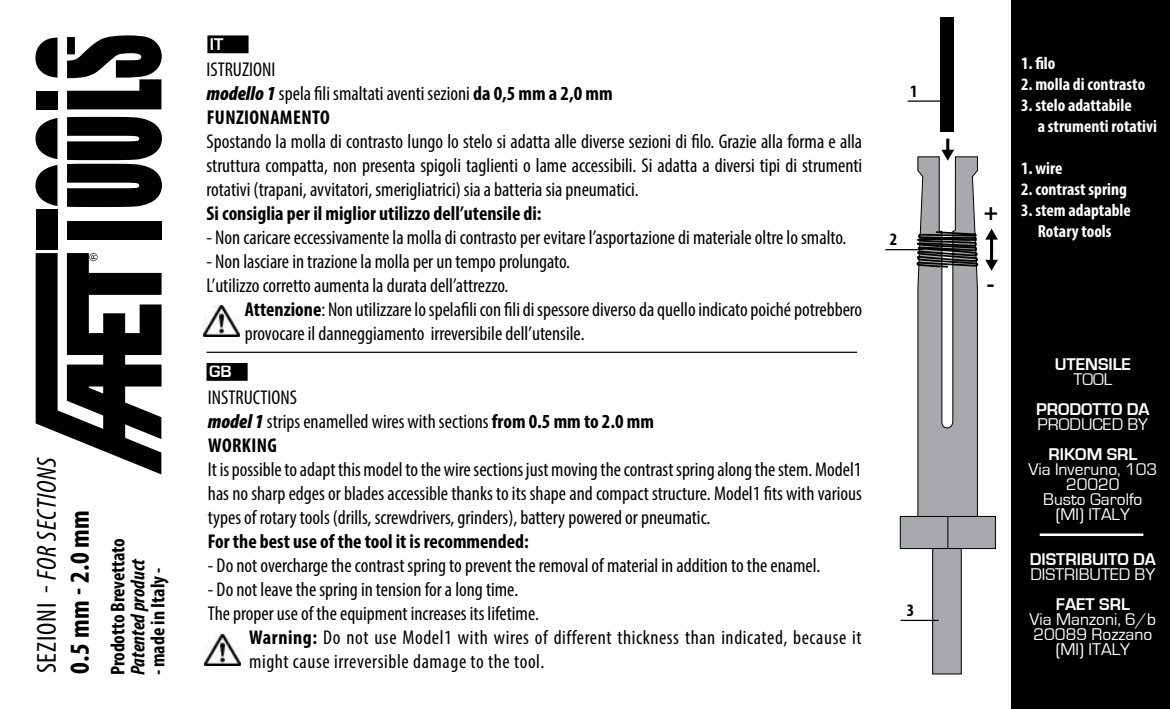
<style>
.page{position:relative;width:1170px;height:709px;background:#fff}
.page>*{position:absolute;margin:0;border:0;box-sizing:border-box;transform-origin:0 0}
.t1{font:italic condensed 27.5px/33px "Myriad Pro";color:#000}
.t2{font:700 24px "Myriad Pro";color:#000}
.t3{font:condensed 20px/24px "Myriad Pro";color:#000}
.t4{font:700 condensed 20px "Myriad Pro";color:#000}
.t5{font:condensed 20px "Myriad Pro";letter-spacing:.03em;color:#000}
.t6{font:italic 700 condensed 20px "Myriad Pro";color:#000}
.t7{font:700 condensed 17.5px/21px "Myriad Pro";color:#fff}
.t8{font:17.5px/15px "Eurostile";color:#fff;text-align:center}
.t9{font:700 17.5px "Eurostile";color:#fff}
.t10{font:700 condensed 17.5px "Myriad Pro";color:#000}
.s1{font-style:normal}
.s2{font-weight:700;font-style:normal}
.s3{font-style:italic}
.s4{font-weight:900;font-style:italic}
.s5{font-weight:700}
</style>
<div class="page">
<img style="left:203px;top:305px;width:36px;height:32px">
<img style="left:204px;top:634px;width:36px;height:31px">
<div style="left:36px;top:209px;width:22px;height:41px;background:#000"></div>
<svg style="left:36px;top:253px;width:125px;height:221px"></svg>
<div style="left:67px;top:221px;width:94px;height:18px;background:#000"></div>
<svg style="left:35px;top:118px;width:22px;height:41px"></svg>
<svg style="left:67px;top:117px;width:95px;height:90px"></svg>
<svg style="left:67px;top:35px;width:95px;height:74px"></svg>
<svg style="left:35px;top:37px;width:22px;height:41px"></svg>
<div style="left:36px;top:91px;width:21px;height:18px;background:#000"></div>
<svg style="left:35px;top:165px;width:23px;height:41px"></svg>
<div style="left:1011px;top:0;width:158px;height:709px;background:#000"></div>
<hr style="left:1039px;top:533px;width:104px;height:3px;background:#fff">
<div style="left:900px;top:516px;width:95px;height:32px;background:#a7a9ac"></div>
<div style="left:899px;top:516px;width:96px;height:33px;border:1px solid #000"></div>
<hr style="left:947px;top:516px;width:1px;height:32px;background:#000">
<div style="left:932px;top:548px;width:29px;height:126px;background:#a7a9ac"></div>
<div style="left:932px;top:548px;width:29px;height:126px;border:1px solid #000"></div>
<div style="left:940px;top:17px;width:14px;height:115px;background:#000"></div>
<svg style="left:915px;top:139px;width:64px;height:378px"></svg>
<svg style="left:985px;top:229px;width:12px;height:42px"></svg>
<hr style="left:206px;top:351px;width:651px;height:2px;background:#000">
<div style="left:209px;top:37px;width:38px;height:15px;background:#000"></div>
<div style="left:207px;top:35px;width:41px;height:18px;border:2px solid #000"></div>
<div style="left:208px;top:364px;width:38px;height:15px;background:#000"></div>
<div style="left:206px;top:363px;width:42px;height:18px;border:2px solid #000"></div>
<hr style="left:907px;top:100px;width:38px;height:2px;background:#000">
<hr style="left:885px;top:249px;width:38px;height:1px;background:#000">
<hr style="left:900px;top:619px;width:38px;height:2px;background:#000">
<h1 class="t1" style="left:30px;top:673px;width:218px;rotate:-90deg"><span class="s1">sezioni -</span> For sections<br><span class="s2">0.5 mm - 2.0 mm</span></h1>
<p class="t4" style="left:105px;top:675px;width:138px;rotate:-90deg">Prodotto Brevettato</p>
<p class="t6" style="left:125px;top:675px;width:118px;rotate:-90deg">Patented product</p>
<p class="t4" style="left:145px;top:675px;width:109px;rotate:-90deg"><span class="s3">-</span> made in Italy -</p>
<p class="t9" style="left:210px;top:34px;width:8px">IT</p>
<p class="t3" style="left:206px;top:57px;width:407px">ISTRUZIONI<br><span class="s4">modello 1</span> spela fili smaltati aventi sezioni <span class="s5">da 0,5 mm a 2,0 mm funzionamento</span></p>
<p class="t3" style="left:206px;top:129px;width:657px;text-align:justify">Spostando la molla di contrasto lungo lo stelo si adatta alle diverse sezioni di filo. Grazie alla forma e alla struttura compatta, non presenta spigoli taglienti o lame accessibili. Si adatta a diversi tipi di strumenti rotativi (trapani, avvitatori, smerigliatrici) sia a batteria sia pneumatici.</p>
<p class="t4" style="left:206px;top:201px;width:336px">Si consiglia per il miglior utilizzo dell’utensile di:</p>
<p class="t3" style="left:206px;top:225px;width:641px">- Non caricare eccessivamente la molla di contrasto per evitare l’asportazione di materiale oltre lo smalto.</p>
<p class="t3" style="left:206px;top:249px;width:365px">- Non lasciare in trazione la molla per un tempo prolungato.<br>L’utilizzo corretto aumenta la durata dell’attrezzo.</p>
<p class="t3" style="left:245px;top:297px;width:619px"><span class="s5">Attenzione</span>: Non utilizzare lo spelafili con fili di spessore diverso da quello indicato poiché potrebbero provocare il danneggiamento irreversibile dell’utensile.</p>
<p class="t9" style="left:209px;top:362px;width:24px">GB</p>
<p class="t3" style="left:208px;top:384px;width:447px">INSTRUCTIONS<br><span class="s4">model 1</span> strips enamelled wires with sections <span class="s5">from 0.5 mm to 2.0 mm<br>Working</span></p>
<p class="t3" style="left:208px;top:456px;width:655px;text-align:justify">It is possible to adapt this model to the wire sections just moving the contrast spring along the stem. Model1 has no sharp edges or blades accessible thanks to its shape and compact structure. Model1 fits with various types of rotary tools (drills, screwdrivers, grinders), battery powered or pneumatic.</p>
<p class="t4" style="left:208px;top:528px;width:322px">For the best use of the tool it is recommended:</p>
<p class="t3" style="left:208px;top:552px;width:614px">- Do not overcharge the contrast spring to prevent the removal of material in addition to the enamel.</p>
<p class="t3" style="left:208px;top:576px;width:312px">- Do not leave the spring in tension for a long time.</p>
<p class="t3" style="left:208px;top:600px;width:332px">The proper use of the equipment increases its lifetime.</p>
<p class="t5" style="left:249px;top:625px;width:614px"><span class="s5">Warning:</span> Do not use Model1 with wires of different thickness than indicated, because it</p>
<p class="t5" style="left:249px;top:649px;width:297px">might cause irreversible damage to the tool.</p>
<p class="t10" style="left:910px;top:81px;width:9px">1</p>
<p class="t10" style="left:889px;top:228px;width:9px">2</p>
<p class="t10" style="left:906px;top:599px;width:9px">3</p>
<p class="t2" style="left:983px;top:196px;width:16px">+</p>
<p class="t2" style="left:986px;top:268px;width:9px">-</p>
<p class="t7" style="left:1020px;top:52px;width:36px">1. filo</p>
<p class="t7" style="left:1020px;top:73px;width:126px">2. molla di contrasto</p>
<p class="t7" style="left:1037px;top:94px;width:121px;text-indent:-17px">3. stelo adattabile<br>a strumenti rotativi</p>
<p class="t7" style="left:1020px;top:157px;width:43px">1. wire</p>
<p class="t7" style="left:1020px;top:178px;width:107px">2. contrast spring</p>
<p class="t7" style="left:1020px;top:199px;width:111px;text-align:center">3. stem adaptable<br>Rotary tools</p>
<p class="t9" style="left:1054px;top:354px;width:78px">UTENSILE</p>
<p class="t8" style="left:1073px;top:372px;width:40px">Tool</p>
<p class="t9" style="left:1035px;top:399px;width:115px">PRODOTTO DA</p>
<p class="t8" style="left:1037px;top:417px;width:112px">produced by</p>
<p class="t9" style="left:1048px;top:444px;width:90px">RI KOM SRL</p>
<p class="t8" style="left:1028px;top:462px;width:130px">Via Inveruno, 103<br>20020<br>Busto Garolfo (MI) ITALY</p>
<p class="t9" style="left:1029px;top:549px;width:10px">DISTRI</p>
<p class="t9" style="left:1080px;top:549px;width:65px">BUITO DA</p>
<p class="t8" style="left:1030px;top:567px;width:115px">DISTRIBUTED BY</p>
<p class="t9" style="left:1055px;top:594px;width:20px">FAET</p>
<p class="t9" style="left:1099px;top:594px;width:11px">SRL</p>
<p class="t8" style="left:1029px;top:612px;width:128px">Via Manzoni, 6/b<br>20089 Rozzano (MI) Italy</p>
</div>
